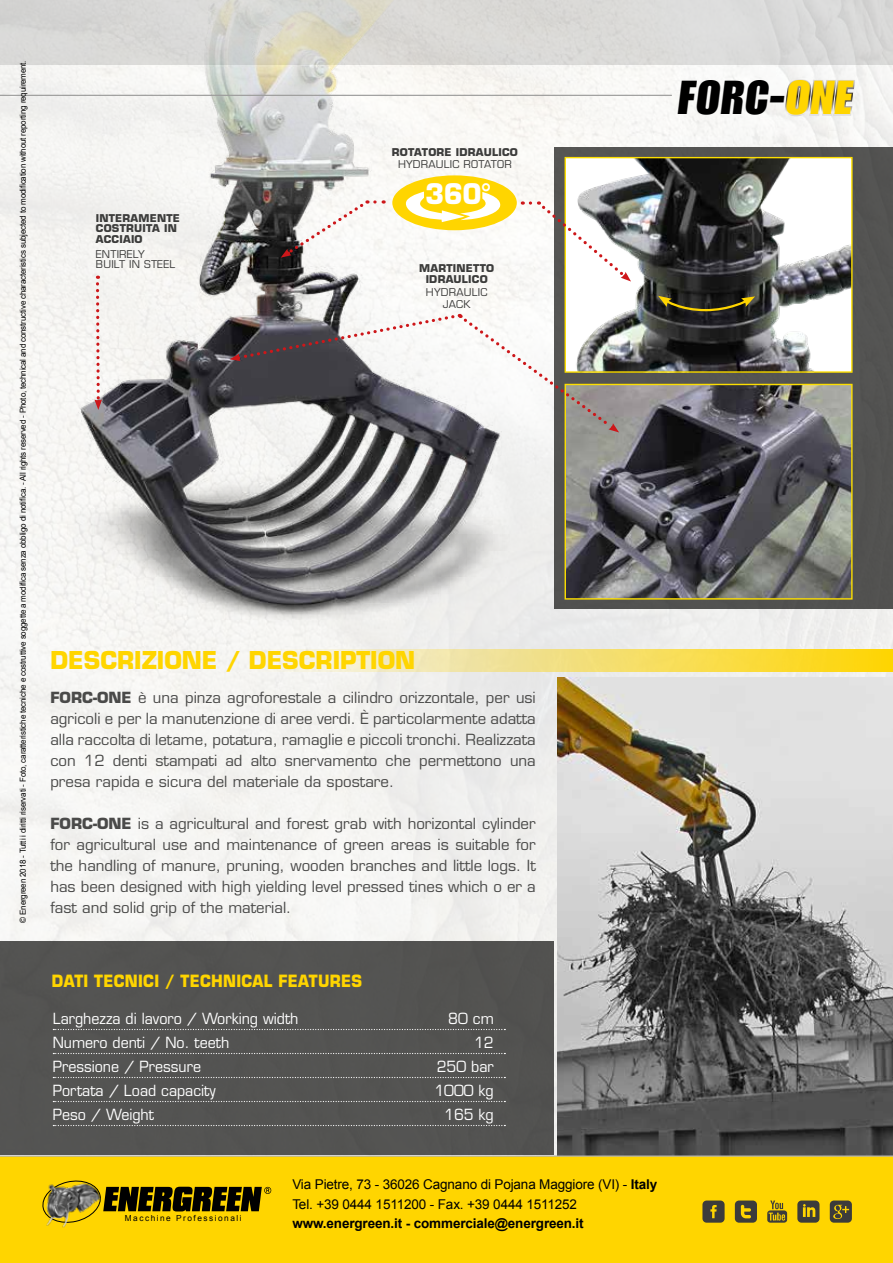
<style>
.page{position:relative;width:893px;height:1263px;background:#fff}
.page>*{position:absolute;margin:0;border:0;box-sizing:border-box;transform-origin:0 0}
.t1{font:46.35px "Impact T";color:#000;scale:1.05 1}
.t2{font:700 27.75px "Eurostile";color:#fff;scale:.96 1}
.t3{font:700 24px "Eurostile";color:#ffd500;scale:.96 1}
.t4{font:700 16.5px "Eurostile";letter-spacing:.02em;color:#ffd500;scale:.9 1}
.t5{font:15px/21px "Eurostile";color:#4a4a49;text-align:justify}
.t6{font:15px "Eurostile";color:#fff;scale:.95 1}
.t7{font:13.5px/19.5px "Arial";letter-spacing:-.01em;color:#000}
.t8{font:700 13.5px "Arial";letter-spacing:-.01em;color:#000}
.t9{font:700 10.5px/10.5px "Eurostile";letter-spacing:.02em;color:#3c3c3b}
.t10{font:10.5px/10.5px "Eurostile";letter-spacing:.02em;color:#3c3c3b}
.t11{font:8.25px "Arial";letter-spacing:-.02em;color:#000}
.t12{font:8.25px "Arial";letter-spacing:.18em;color:#000}
.s1{color:#ffd500}
.s2{font-weight:700}
</style>
<div class="page">
<img style="left:0;top:65px;width:893px;height:1090px">
<div style="left:0;top:0;width:893px;height:65px;background:#dbdad9"></div>
<img style="left:2px;top:0;width:526px;height:641px">
<img style="left:557px;top:678px;width:336px;height:477px">
<hr style="left:0;top:95px;width:672px;height:1px;background:#9d9d9c">
<div style="left:0;top:941px;width:554px;height:214px;background:#575756"></div>
<div style="left:0;top:1157px;width:893px;height:106px;background:#ffd500"></div>
<hr style="left:0;top:1155px;width:893px;height:2px;background:#b3b2b2">
<div style="left:219px;top:649px;width:674px;height:22px;background:linear-gradient(to right,#f1f3ff,#fbd306)"></div>
<svg style="left:53px;top:1029px;width:452px;height:1px"></svg>
<svg style="left:53px;top:1053px;width:452px;height:1px"></svg>
<svg style="left:53px;top:1077px;width:452px;height:1px"></svg>
<svg style="left:53px;top:1101px;width:452px;height:1px"></svg>
<svg style="left:53px;top:1125px;width:452px;height:1px"></svg>
<svg style="left:42px;top:1180px;width:229px;height:35px"></svg>
<img style="left:46px;top:1182px;width:55px;height:46px">
<svg style="left:702px;top:1200px;width:23px;height:23px"></svg>
<svg style="left:767px;top:1200px;width:20px;height:23px"></svg>
<svg style="left:735px;top:1200px;width:22px;height:23px"></svg>
<svg style="left:830px;top:1200px;width:22px;height:23px"></svg>
<svg style="left:797px;top:1200px;width:22px;height:23px"></svg>
<svg style="left:783px;top:78px;width:73px;height:40px"></svg>
<div style="left:555px;top:148px;width:338px;height:461px;background:#575756"></div>
<img style="left:567px;top:386px;width:284px;height:212px">
<div style="left:565px;top:384px;width:288px;height:216px;border:1px solid #fcde00"></div>
<img style="left:567px;top:159px;width:284px;height:212px">
<div style="left:565px;top:157px;width:288px;height:216px;border:1px solid #fcde00"></div>
<svg style="left:281px;top:200px;width:94px;height:58px"></svg>
<svg style="left:530px;top:201px;width:101px;height:80px"></svg>
<svg style="left:658px;top:296px;width:97px;height:16px;background:#49411a"></svg>
<svg style="left:230px;top:313px;width:389px;height:119px"></svg>
<svg style="left:94px;top:276px;width:8px;height:134px"></svg>
<div style="left:392px;top:175px;width:125px;height:55px;background:#ffd500;border-radius:50%"></div>
<svg style="left:404px;top:192px;width:97px;height:30px"></svg>
<p class="t11" style="left:17px;top:923px;width:864px;rotate:-90deg">© Energreen 2018 - Tutti i diritti riservati - Foto, caratteristiche tecniche e costruttive soggette a modifica senza obbligo di notifica. - All rights reserved - Photo, technical and constructive characteristics subjected to modification without reporting requirement.</p>
<p class="t9" style="left:96px;top:212px;width:86px">INTERAMENTE<br>COSTRUITA IN<br>ACCIAIO</p>
<p class="t10" style="left:96px;top:249px;width:81px">ENTIRELY<br>BUILT IN STEEL</p>
<p class="t9" style="left:392px;top:147px;width:127px">ROTATORE IDRAULICO</p>
<p class="t10" style="left:398px;top:159px;width:115px">HYDRAULIC ROTATOR</p>
<h2 class="t2" style="left:425px;top:177px;width:71px">360°</h2>
<p class="t9" style="left:419px;top:263px;width:76px;text-align:center">MARTINETTO<br>IDRAULICO</p>
<p class="t10" style="left:426px;top:286px;width:63px;line-height:12px;text-align:center">HYDRAULIC<br>JACK</p>
<h1 class="t1" style="left:677px;top:70px;width:173px">FORC-<span class="s1">ONE</span></h1>
<h3 class="t3" style="left:50px;top:646px;width:382px">DESCRIZIONE / DESCRIPTION</h3>
<p class="t5" style="left:50px;top:687px;width:487px"><span class="s2">FORC-ONE</span> è una pinza agroforestale a cilindro orizzontale, per usi agricoli e per la manutenzione di aree verdi. È particolarmente adatta alla raccolta di letame, potatura, ramaglie e piccoli tronchi. Realizzata con 12 denti stampati ad alto snervamento che permettono una presa rapida e sicura del materiale da spostare.</p>
<p class="t5" style="left:50px;top:813px;width:487px"><span class="s2">FORC-ONE</span> is a agricultural and forest grab with horizontal cylinder for agricultural use and maintenance of green areas is suitable for the handling of manure, pruning, wooden branches and little logs. It has been designed with high yielding level pressed tines which o er a fast and solid grip of the material.</p>
<p class="t4" style="left:52px;top:970px;width:346px">DATI TECNICI / TECHNICAL FEATURES</p>
<p class="t6" style="left:53px;top:1009px;width:260px">Larghezza di lavoro / Working width</p>
<p class="t6" style="left:448px;top:1009px;width:49px">80 cm</p>
<p class="t6" style="left:53px;top:1033px;width:187px">Numero denti / No. teeth</p>
<p class="t6" style="left:474px;top:1033px;width:22px">12</p>
<p class="t6" style="left:53px;top:1057px;width:158px">Pressione / Pressure</p>
<p class="t6" style="left:437px;top:1057px;width:62px">250 bar</p>
<p class="t6" style="left:53px;top:1081px;width:173px">Portata / Load capacity</p>
<p class="t6" style="left:434px;top:1081px;width:64px">1000 kg</p>
<p class="t6" style="left:53px;top:1105px;width:108px">Peso / Weight</p>
<p class="t6" style="left:444px;top:1105px;width:54px">165 kg</p>
<p class="t12" style="left:125px;top:1213px;width:118px">Macchine Professionali</p>
<p class="t7" style="left:292px;top:1175px;width:367px">Via Pietre, 73 - 36026 Cagnano di Pojana Maggiore (VI) - <span class="s2">Italy<br></span>Tel. +39 0444 1511200 - Fax. +39 0444 1511252</p>
<p class="t8" style="left:292px;top:1215px;width:293px">www.energreen.it - commerciale@energreen.it</p>
</div>
